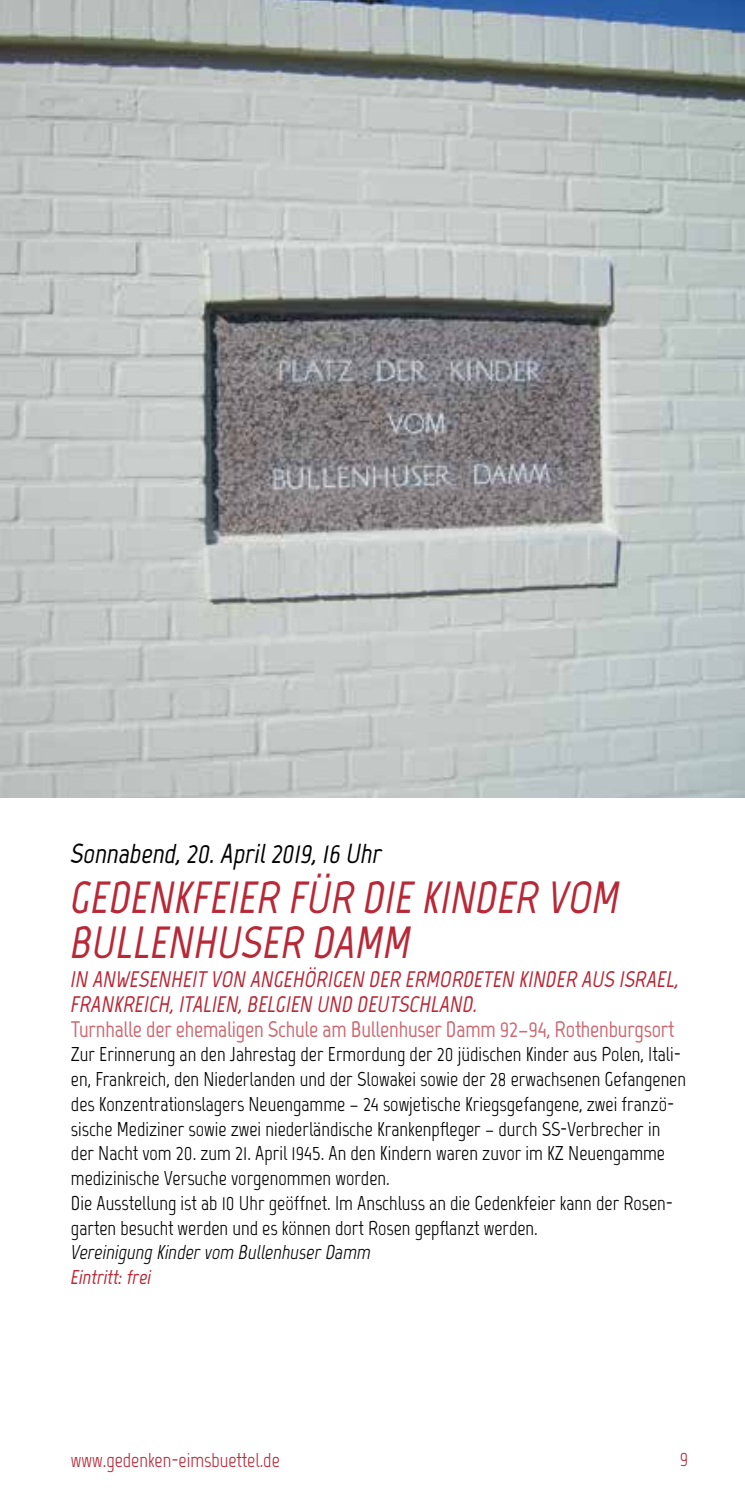
<style>
.page{position:relative;width:745px;height:1489px;background:#fff}
.page>*{position:absolute;margin:0;border:0;box-sizing:border-box;transform-origin:0 0}
.t1{font:italic 700 45px/45px "Marvel";color:#b82837}
.t2{font:italic 700 27.5px "Marvel";color:#000}
.t3{font:italic 700 22.5px/24.8px "Marvel";color:#b82837}
.t4{font:700 22.5px "Marvel";letter-spacing:-.01em;color:#cd6973}
.t5{font:20px/24.8px "Marvel";color:#000}
.t6{font:italic 20px "Marvel";color:#000}
.t7{font:20px "Marvel";color:#b82837}
.t8{font:italic 700 20px "Marvel";color:#b82837}
</style>
<div class="page">
<img style="left:0;top:0;width:744px;height:797px">
<h2 class="t2" style="left:71px;top:837px;width:312px">Sonnabend, 20. April 2019, 16 Uhr</h2>
<h1 class="t1" style="left:71px;top:874px;width:550px">GEDENKFEIER FÜR DIE KINDER VOM<br>BULLENHUSER DAMM</h1>
<p class="t3" style="left:71px;top:966px;width:609px">IN ANWESENHEIT VON ANGEHÖRIGEN DER ERMORDETEN KINDER AUS ISRAEL,<br>FRANKREICH, ITALIEN, BELGIEN UND DEUTSCHLAND.</p>
<p class="t4" style="left:71px;top:1015px;width:604px">Turnhalle der ehemaligen Schule am Bullenhuser Damm 92–94, Rothenburgsort</p>
<p class="t5" style="left:71px;top:1042px;width:616px">Zur Erinnerung an den Jahrestag der Ermordung der 20 jüdischen Kinder aus Polen, Itali&shy;en, Frankreich, den Niederlanden und der Slowakei sowie der 28 erwachsenen Gefangenen des Konzentrationslagers Neuengamme – 24 sowjetische Kriegsgefangene, zwei franzö&shy;sische Mediziner sowie zwei niederländische Krankenpfleger – durch SS-Verbrecher in der Nacht vom 20. zum 21. April 1945. An den Kindern waren zuvor im KZ Neuengamme medizinische Versuche vorgenommen worden.<br>Die Ausstellung ist ab 10 Uhr geöffnet. Im Anschluss an die Gedenkfeier kann der Rosen&shy;garten besucht werden und es können dort Rosen gepflanzt werden.</p>
<p class="t6" style="left:71px;top:1240px;width:301px">Vereinigung Kinder vom Bullenhuser Damm</p>
<p class="t8" style="left:71px;top:1265px;width:82px">Eintritt: frei</p>
<p class="t7" style="left:71px;top:1447px;width:210px">www.gedenken-eimsbuettel.de</p>
<p class="t7" style="left:679px;top:1446px;width:10px">9</p>
</div>
